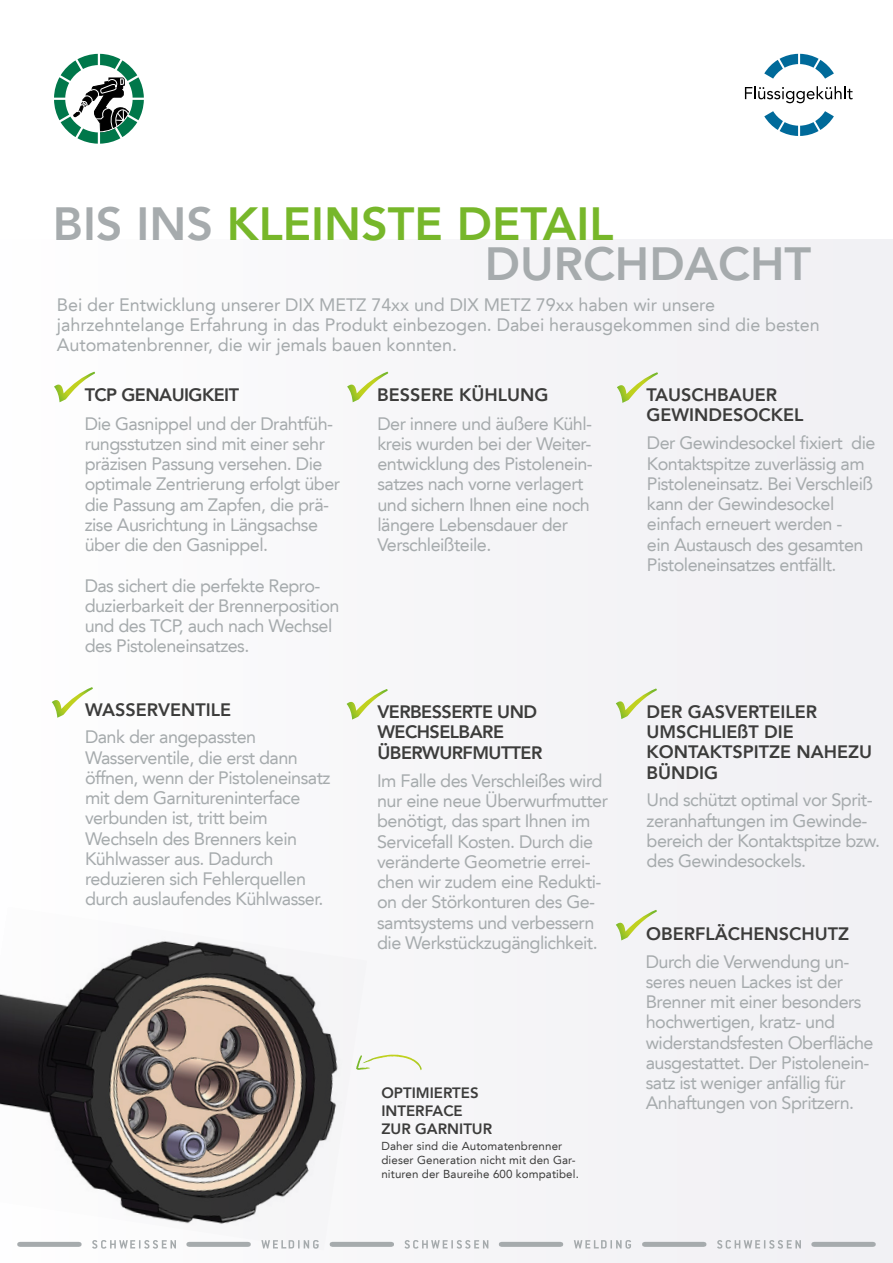
<style>
.page{position:relative;width:893px;height:1263px;background:#fff}
.page>*{position:absolute;margin:0;border:0;box-sizing:border-box;transform-origin:0 0}
.t1{font:800 46.5px/40.5px "Avenir LT Std";color:#a6abad}
.t2{font:18px/20.2px "Avenir LT Std";letter-spacing:-.03em;color:#a6abad}
.t3{font:18px/20.2px "Avenir LT Std";letter-spacing:-.005em;color:#a6abad}
.t4{font:800 18px/20.2px "Avenir LT Std";color:#3c3c3b}
.t5{font:800 18px/20.2px "Avenir LT Std";letter-spacing:-.03em;color:#3c3c3b}
.t6{font:800 15px/18px "Avenir LT Std";color:#3c3c3b}
.t7{font:11.55px/13.8px "Avenir LT Std";letter-spacing:.01em;color:#3c3c3b}
.s1{color:#77b72a}
</style>
<div class="page">
<div style="left:0;top:240px;width:893px;height:1023px;background:#f5f5f7"></div>
<svg style="left:54px;top:372px;width:41px;height:30px"></svg>
<svg style="left:347px;top:372px;width:42px;height:30px"></svg>
<svg style="left:617px;top:372px;width:41px;height:31px"></svg>
<svg style="left:616px;top:910px;width:41px;height:30px"></svg>
<svg style="left:347px;top:689px;width:41px;height:31px"></svg>
<svg style="left:616px;top:688px;width:41px;height:31px"></svg>
<svg style="left:52px;top:687px;width:41px;height:31px"></svg>
<svg style="left:367px;top:1056px;width:27px;height:6px"></svg>
<img style="left:0;top:941px;width:367px;height:308px">
<svg style="left:261px;top:1240px;width:58px;height:8px"></svg>
<svg style="left:92px;top:1240px;width:84px;height:8px"></svg>
<svg style="left:574px;top:1240px;width:57px;height:8px"></svg>
<svg style="left:405px;top:1240px;width:83px;height:8px"></svg>
<svg style="left:717px;top:1240px;width:84px;height:8px"></svg>
<svg style="left:330px;top:1242px;width:64px;height:5px"></svg>
<svg style="left:17px;top:1242px;width:65px;height:5px"></svg>
<svg style="left:186px;top:1242px;width:65px;height:5px"></svg>
<svg style="left:499px;top:1242px;width:64px;height:5px"></svg>
<svg style="left:642px;top:1242px;width:64px;height:5px"></svg>
<svg style="left:811px;top:1242px;width:65px;height:5px"></svg>
<svg style="left:764px;top:54px;width:70px;height:25px"></svg>
<svg style="left:764px;top:111px;width:70px;height:25px"></svg>
<svg style="left:745px;top:86px;width:108px;height:17px"></svg>
<svg style="left:54px;top:53px;width:90px;height:91px"></svg>
<h1 class="t1" style="left:485px;top:203px;width:328px;text-indent:-432px">BIS INS <span class="s1">KLEINSTE DETAIL<br></span>DURCHDACHT</h1>
<p class="t3" style="left:57px;top:295px;width:764px">Bei der Entwicklung unserer DIX METZ 74xx und DIX METZ 79xx haben wir unsere jahrzehntelange Erfahrung in das Produkt einbezogen. Dabei herausgekommen sind die besten<br>Automatenbrenner, die wir jemals bauen konnten.</p>
<p class="t5" style="left:85px;top:385px;width:156px">TCP GENAUIGKEIT</p>
<p class="t2" style="left:85px;top:413px;width:257px">Die Gasnippel und der Drahtfüh&shy;rungsstutzen sind mit einer sehr präzisen Passung versehen. Die optimale Zentrierung erfolgt über die Passung am Zapfen, die prä&shy;zise Ausrichtung in Längsachse über die den Gasnippel.</p>
<p class="t2" style="left:85px;top:575px;width:256px">Das sichert die perfekte Repro&shy;duzierbarkeit der Brennerposition und des TCP, auch nach Wechsel des Pistoleneinsatzes.</p>
<p class="t4" style="left:85px;top:699px;width:148px">WASSERVENTILE</p>
<p class="t2" style="left:85px;top:727px;width:247px">Dank der angepassten<br>Wasserventile, die erst dann öffnen, wenn der Pistoleneinsatz mit dem Garnitureninterface verbunden ist, tritt beim<br>Wechseln des Brenners kein<br>Kühlwasser aus. Dadurch reduzieren sich Fehlerquellen durch auslaufendes Kühlwasser.</p>
<p class="t4" style="left:377px;top:385px;width:173px">BESSERE KÜHLUNG</p>
<p class="t4" style="left:647px;top:384px;width:158px">TAUSCHBAUER<br>GEWINDESOCKEL</p>
<p class="t2" style="left:377px;top:413px;width:217px">Der innere und äußere Kühl&shy;kreis wurden bei der Weiter&shy;entwicklung des Pistolenein&shy;satzes nach vorne verlagert und sichern Ihnen eine noch längere Lebensdauer der<br>Verschleißteile.</p>
<p class="t2" style="left:647px;top:433px;width:230px">Der Gewindesockel fixiert die<br>Kontaktspitze zuverlässig am<br>Pistoleneinsatz. Bei Verschleiß kann der Gewindesockel einfach erneuert werden -<br>ein Austausch des gesamten<br>Pistoleneinsatzes entfällt.</p>
<p class="t5" style="left:377px;top:702px;width:166px">VERBESSERTE UND<br>WECHSELBARE<br>ÜBERWURFMUTTER</p>
<p class="t2" style="left:377px;top:771px;width:232px">Im Falle des Verschleißes wird nur eine neue Überwurfmutter benötigt, das spart Ihnen im<br>Servicefall Kosten. Durch die veränderte Geometrie errei&shy;chen wir zudem eine Redukti&shy;on der Störkonturen des Ge&shy;samtsystems und verbessern die Werkstückzugänglichkeit.</p>
<p class="t6" style="left:381px;top:1084px;width:112px">OPTIMIERTES<br>INTERFACE<br>ZUR GARNITUR</p>
<p class="t7" style="left:381px;top:1139px;width:199px">Daher sind die Automatenbrenner dieser Generation nicht mit den Gar&shy;nituren der Baureihe 600 kompatibel.</p>
<p class="t4" style="left:647px;top:701px;width:227px">DER GASVERTEILER<br>UMSCHLIEßT DIE<br>KONTAKTSPITZE NAHEZU<br>BÜNDIG</p>
<p class="t2" style="left:647px;top:790px;width:235px">Und schützt optimal vor Sprit&shy;zeranhaftungen im Gewinde&shy;bereich der Kontaktspitze bzw. des Gewindesockels.</p>
<p class="t4" style="left:646px;top:923px;width:204px">OBERFLÄCHENSCHUTZ</p>
<p class="t2" style="left:646px;top:951px;width:229px">Durch die Verwendung un&shy;seres neuen Lackes ist der<br>Brenner mit einer besonders hochwertigen, kratz- und widerstandsfesten Oberfläche ausgestattet. Der Pistolenein&shy;satz ist weniger anfällig für<br>Anhaftungen von Spritzern.</p>
</div>
